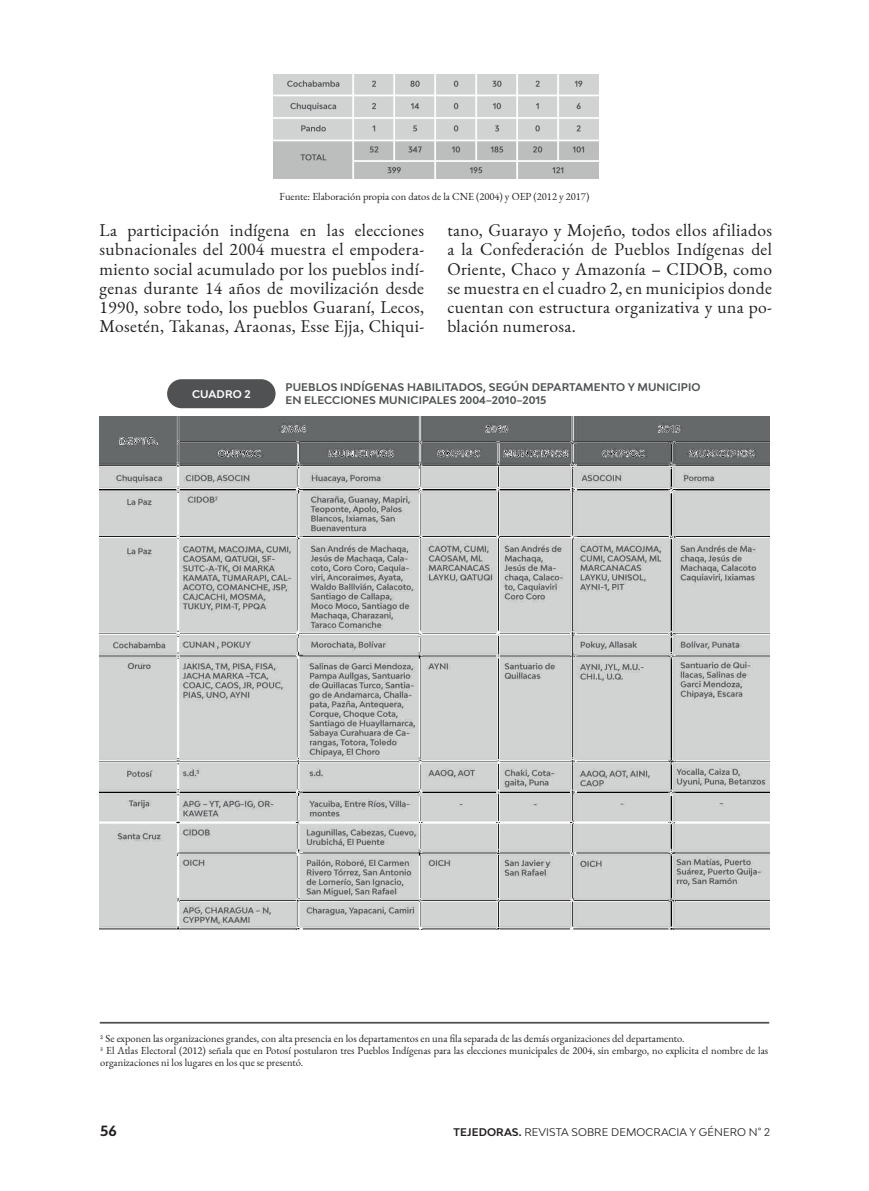
<style>
.page{position:relative;width:869px;height:1191px;background:#fff}
.page>*{position:absolute;margin:0;border:0;box-sizing:border-box;transform-origin:0 0}
.t1{font:17.5px/19.2px "EB Garamond";letter-spacing:.02em;color:#231f20;text-align:justify}
.t2{font:700 14px "Bw Modelica";color:#231f20}
.t3{font:10.5px/12.2px "EB Garamond";color:#231f20}
.t4{font:700 10.5px/12.6px "Bw Modelica";letter-spacing:.01em;color:#4e5253}
.t5{font:10.5px "Bw Modelica";letter-spacing:.01em;color:#231f20}
.t6{font:700 10.5px "Bw Modelica";letter-spacing:.01em;color:#fff}
.s1{font-weight:700}
</style>
<div class="page">
<img style="left:273px;top:74px;width:325px;height:104px">
<div style="left:167px;top:379px;width:108px;height:29px;background:#4f5152;border-radius:15px"></div>
<img style="left:99px;top:417px;width:670px;height:512px">
<hr style="left:100px;top:1021px;width:668px;height:2px;background:#4e5152">
<p class="t3" style="left:279px;top:190px;width:311px">Fuente: Elaboración propia con datos de la CNE (2004) y OEP (2012 y 2017)</p>
<p class="t1" style="left:447px;top:221px;width:326px">tano, Guarayo y Mojeño, todos ellos afiliados a la Confederación de Pueblos Indígenas del Oriente, Chaco y Amazonía – CIDOB, como se muestra en el cuadro 2, en municipios donde cuentan con estructura organizativa y una po&shy;blación numerosa.</p>
<p class="t1" style="left:99px;top:221px;width:326px">La participación indígena en las elecciones subnacionales del 2004 muestra el empodera&shy;miento social acumulado por los pueblos indí&shy;genas durante 14 años de movilización desde 1990, sobre todo, los pueblos Guaraní, Lecos, Mosetén, Takanas, Araonas, Esse Ejja, Chiqui-</p>
<p class="t6" style="left:192px;top:387px;width:60px">CUADRO 2</p>
<p class="t4" style="left:285px;top:380px;width:416px">PUEBLOS INDÍGENAS HABILITADOS, SEGÚN DEPARTAMENTO Y MUNICIPIO<br>EN ELECCIONES MUNICIPALES 2004–2010–2015</p>
<p class="t3" style="left:100px;top:1032px;width:669px">2 Se exponen las organizaciones grandes, con alta presencia en los departamentos en una fila separada de las demás organizaciones del departamento.<br>3 El Atlas Electoral (2012) señala que en Potosí postularon tres Pueblos Indígenas para las elecciones municipales de 2004, sin embargo, no explicita el nombre de las organizaciones ni los lugares en los que se presentó.</p>
<p class="t2" style="left:100px;top:1121px;width:18px">56</p>
<p class="t5" style="left:453px;top:1125px;width:318px"><span class="s1">TEJEDORAS.</span> REVISTA SOBRE DEMOCRACIA Y GÉNERO N° 2</p>
</div>
